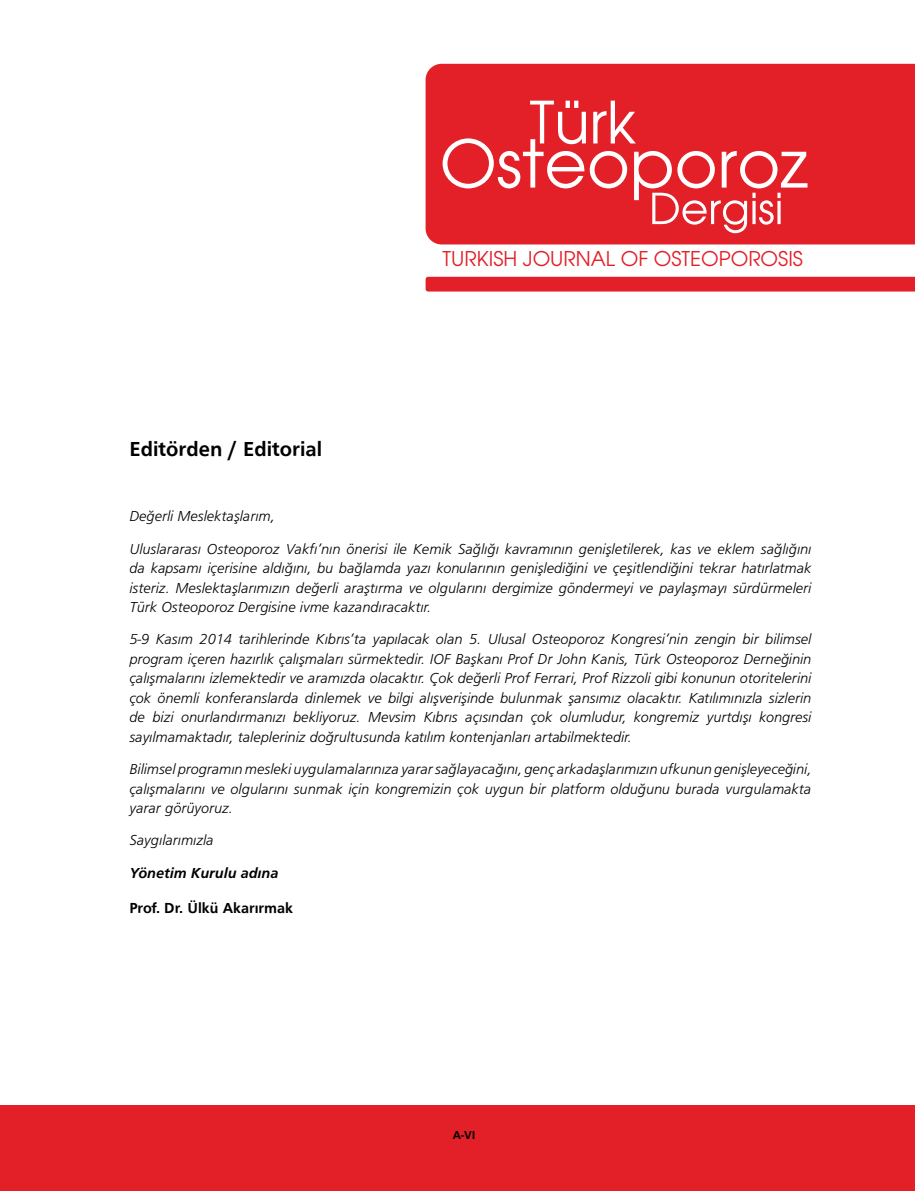
<style>
.page{position:relative;width:915px;height:1191px;background:#fff}
.page>*{position:absolute;margin:0;border:0;box-sizing:border-box;transform-origin:0 0}
.t1{font:21px "Frugal Bold Tr";color:#000}
.t2{font:20.25px "Avant Garde Tr";color:#e31f27}
.t3{font:15px/19.5px "Frugal Italic Tr";color:#000;text-align:justify}
.t4{font:15px "Frugal Bold Tr";color:#000}
.t5{font:15px "Frugal Bold Italic Tr";color:#000}
.t6{font:12px "Frugal Bold Tr";color:#000}
</style>
<div class="page">
<div style="left:0;top:1106px;width:914px;height:85px;background:#e31f27"></div>
<div style="left:425px;top:64px;width:489px;height:180px;background:#e31f27"></div>
<div style="left:425px;top:277px;width:489px;height:14px;background:#e31f27"></div>
<svg style="left:442px;top:101px;width:365px;height:132px;background:#e73f46"></svg>
<h1 class="t1" style="left:129px;top:437px;width:194px">Editörden / Editorial</h1>
<h2 class="t2" style="left:442px;top:246px;width:362px">TURKISH JOURNAL OF OSTEOPOROSIS</h2>
<p class="t3" style="left:129px;top:500px;width:683px;line-height:32.2px">Değerli Meslektaşlarım,<br>Uluslararası Osteoporoz Vakfı’nın önerisi ile Kemik Sağlığı kavramının genişletilerek, kas ve eklem sağlığını</p>
<p class="t3" style="left:129px;top:558px;width:683px">da kapsamı içerisine aldığını, bu bağlamda yazı konularının genişlediğini ve çeşitlendiğini tekrar hatırlatmak isteriz. Meslektaşlarımızın değerli araştırma ve olgularını dergimize göndermeyi ve paylaşmayı sürdürmeleri Türk Osteoporoz Dergisine ivme kazandıracaktır.</p>
<p class="t3" style="left:129px;top:629px;width:683px">5-9 Kasım 2014 tarihlerinde Kıbrıs’ta yapılacak olan 5. Ulusal Osteoporoz Kongresi’nin zengin bir bilimsel program içeren hazırlık çalışmaları sürmektedir. IOF Başkanı Prof Dr John Kanis, Türk Osteoporoz Derneğinin çalışmalarını izlemektedir ve aramızda olacaktır. Çok değerli Prof Ferrari, Prof Rizzoli gibi konunun otoritelerini çok önemli konferanslarda dinlemek ve bilgi alışverişinde bulunmak şansımız olacaktır. Katılımınızla sizlerin de bizi onurlandırmanızı bekliyoruz. Mevsim Kıbrıs açısından çok olumludur, kongremiz yurtdışı kongresi sayılmamaktadır, talepleriniz doğrultusunda katılım kontenjanları artabilmektedir.</p>
<p class="t3" style="left:129px;top:759px;width:683px">Bilimsel programın mesleki uygulamalarınıza yarar sağlayacağını, genç arkadaşlarımızın ufkunun genişleyeceğini, çalışmalarını ve olgularını sunmak için kongremizin çok uygun bir platform olduğunu burada vurgulamakta yarar görüyoruz.</p>
<p class="t3" style="left:129px;top:830px;width:86px">Saygılarımızla</p>
<p class="t5" style="left:129px;top:864px;width:150px">Yönetim Kurulu adına</p>
<p class="t4" style="left:129px;top:899px;width:165px">Prof. Dr. Ülkü Akarırmak</p>
<p class="t6" style="left:452px;top:1128px;width:24px">A-VI</p>
</div>
